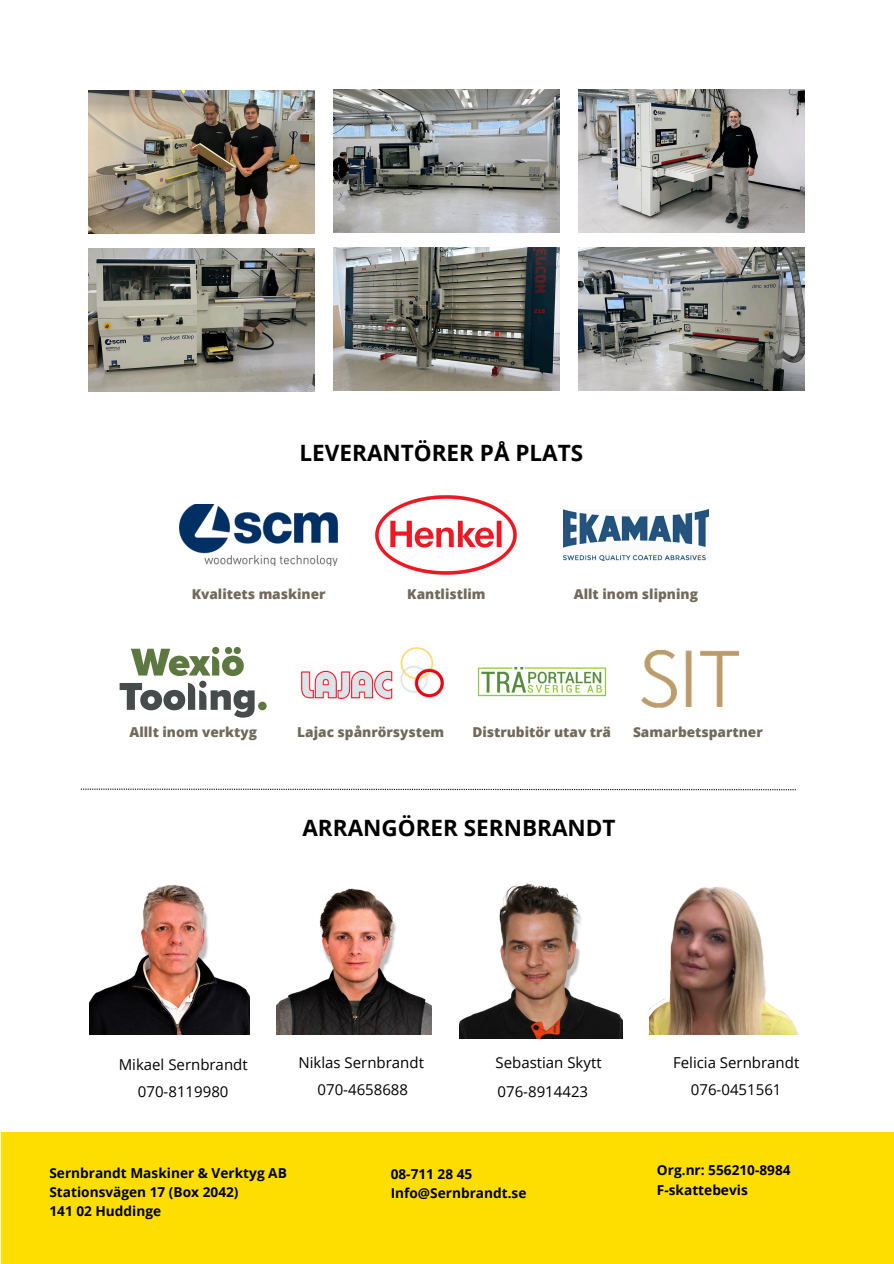
<style>
.page{position:relative;width:894px;height:1264px;background:#fff}
.page>*{position:absolute;margin:0;border:0;box-sizing:border-box;transform-origin:0 0}
.t1{font:700 22.5px "Open Sans";color:#000}
.t2{font:15px "Open Sans";color:#000}
.t3{font:700 13.65px/19.2px "Open Sans";color:#000}
.t4{font:800 13.65px "Open Sans";color:#71695b}
</style>
<div class="page">
<div style="left:1px;top:1132px;width:892px;height:131px;background:#fdde00"></div>
<img style="left:89px;top:90px;width:225px;height:143px">
<img style="left:89px;top:248px;width:225px;height:143px">
<img style="left:334px;top:89px;width:225px;height:143px">
<img style="left:334px;top:247px;width:225px;height:143px">
<img style="left:578px;top:89px;width:226px;height:143px">
<img style="left:578px;top:247px;width:226px;height:143px">
<svg style="left:81px;top:788px;width:714px;height:2px"></svg>
<img style="left:90px;top:885px;width:159px;height:149px">
<img style="left:276px;top:888px;width:155px;height:146px">
<img style="left:459px;top:882px;width:163px;height:156px">
<img style="left:649px;top:887px;width:149px;height:147px">
<img style="left:375px;top:495px;width:142px;height:80px">
<img style="left:563px;top:509px;width:145px;height:51px">
<img style="left:641px;top:650px;width:98px;height:58px">
<img style="left:301px;top:647px;width:143px;height:51px">
<img style="left:477px;top:668px;width:129px;height:28px">
<svg style="left:131px;top:648px;width:113px;height:28px"></svg>
<div style="left:225px;top:647px;width:7px;height:7px;background:#5e7842;border-radius:50%"></div>
<div style="left:212px;top:647px;width:7px;height:7px;background:#5e7842;border-radius:50%"></div>
<div style="left:233px;top:647px;width:8px;height:7px;background:#5e7842;border-radius:50%"></div>
<svg style="left:199px;top:680px;width:7px;height:8px"></svg>
<svg style="left:120px;top:683px;width:135px;height:34px"></svg>
<div style="left:258px;top:701px;width:8px;height:9px;background:#5e7842;border-radius:50%"></div>
<img style="left:179px;top:504px;width:158px;height:61px">
<h2 class="t1" style="left:299px;top:437px;width:285px">LEVERANTÖRER PÅ PLATS</h2>
<h2 class="t4" style="left:192px;top:584px;width:135px">Kvalitets maskiner</h2>
<p class="t4" style="left:407px;top:584px;width:80px">Kantlistlim</p>
<p class="t4" style="left:573px;top:584px;width:125px">Allt inom slipning</p>
<p class="t4" style="left:129px;top:722px;width:129px">Alllt inom verktyg</p>
<p class="t4" style="left:297px;top:722px;width:148px">Lajac spånrörsystem</p>
<p class="t4" style="left:472px;top:722px;width:140px">Distrubitör utav trä</p>
<p class="t4" style="left:633px;top:722px;width:131px">Samarbetspartner</p>
<h1 class="t1" style="left:302px;top:811px;width:314px">ARRANGÖRER SERNBRANDT</h1>
<p class="t2" style="left:119px;top:1053px;width:130px">Mikael Sernbrandt</p>
<h2 class="t2" style="left:138px;top:1081px;width:92px">070-8119980</h2>
<p class="t2" style="left:298px;top:1052px;width:127px">Niklas Sernbrandt</p>
<h2 class="t2" style="left:317px;top:1078px;width:92px">070-4658688</h2>
<p class="t2" style="left:495px;top:1052px;width:108px">Sebastian Skytt</p>
<h2 class="t2" style="left:497px;top:1081px;width:92px">076-8914423</h2>
<p class="t2" style="left:672px;top:1052px;width:128px">Felicia Sernbrandt</p>
<h2 class="t2" style="left:690px;top:1078px;width:92px">076-0451561</h2>
<p class="t3" style="left:49px;top:1163px;width:239px">Sernbrandt Maskiner &amp; Verktyg AB<br>Stationsvägen 17 (Box 2042)<br>141 02 Huddinge</p>
<p class="t3" style="left:390px;top:1163px;width:137px">08-711 28 45<br>Info@Sernbrandt.se</p>
<p class="t3" style="left:656px;top:1160px;width:135px">Org.nr: 556210-8984<br>F-skattebevis</p>
</div>
